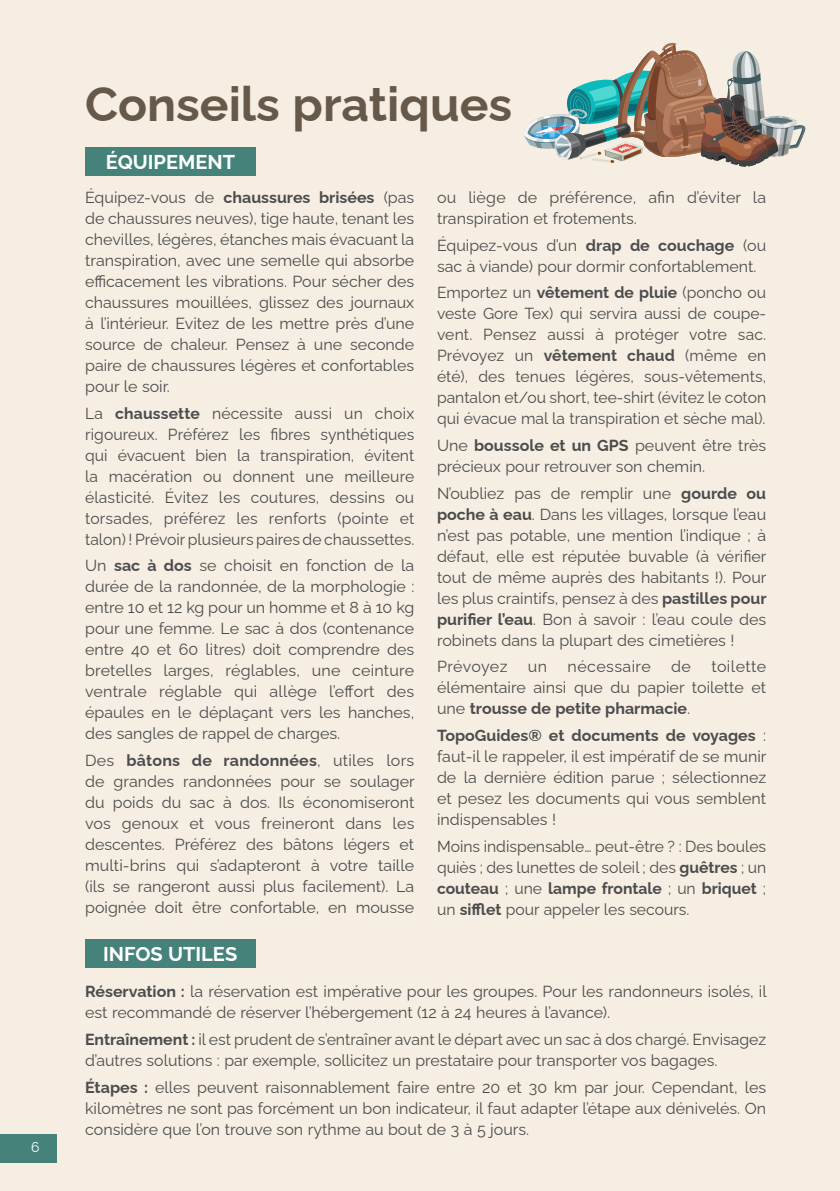
<style>
.page{position:relative;width:840px;height:1191px;background:#fff}
.page>*{position:absolute;margin:0;border:0;box-sizing:border-box;transform-origin:0 0}
.t1{font:700 48px "Raleway";color:#66594a}
.t2{font:700 20px "Raleway";color:#fff}
.t3{font:16px/21px "Raleway";color:#4b4c4d;text-align:justify}
.t4{font:16px "Raleway";letter-spacing:.025em;color:#4b4c4d}
.t5{font:14px "Raleway";color:#fff}
.s1{font-weight:700}
</style>
<div class="page">
<div style="left:0;top:0;width:839px;height:1191px;background:#f6eee2"></div>
<div style="left:85px;top:939px;width:170px;height:28px;background:#45827a"></div>
<div style="left:0;top:1134px;width:57px;height:28px;background:#45827a"></div>
<svg style="left:523px;top:42px;width:282px;height:125px"></svg>
<div style="left:85px;top:147px;width:170px;height:29px;background:#45827a"></div>
<p class="t5" style="left:31px;top:1135px;width:10px">6</p>
<h1 class="t1" style="left:85px;top:66px;width:428px">Conseils pratiques</h1>
<p class="t2" style="left:106px;top:146px;width:131px">ÉQUIPEMENT</p>
<p class="t3" style="left:85px;top:185px;width:330px">Équipez-vous de <span class="s1">chaussures brisées</span> (pas de chaussures neuves), tige haute, tenant les chevilles, légères, étanches mais évacuant la transpiration, avec une semelle qui absorbe efficacement les vibrations. Pour sécher des chaussures mouillées, glissez des journaux à l’intérieur. Evitez de les mettre près d’une source de chaleur. Pensez à une seconde paire de chaussures légères et confortables pour le soir.</p>
<p class="t3" style="left:85px;top:401px;width:330px">La <span class="s1">chaussette</span> nécessite aussi un choix rigoureux. Préférez les fibres synthétiques qui évacuent bien la transpiration, évitent la macération ou donnent une meilleure élasticité. Évitez les coutures, dessins ou torsades, préférez les renforts (pointe et talon) ! Prévoir plusieurs paires de chaussettes.</p>
<p class="t3" style="left:85px;top:553px;width:330px">Un <span class="s1">sac à dos</span> se choisit en fonction de la durée de la randonnée, de la morphologie : entre 10 et 12 kg pour un homme et 8 à 10 kg pour une femme. Le sac à dos (contenance entre 40 et 60 litres) doit comprendre des bretelles larges, réglables, une ceinture ventrale réglable qui allège l’effort des épaules en le déplaçant vers les hanches, des sangles de rappel de charges.</p>
<p class="t3" style="left:85px;top:748px;width:331px">Des <span class="s1">bâtons de randonnées</span>, utiles lors de grandes randonnées pour se soulager du poids du sac à dos. Ils économiseront vos genoux et vous freineront dans les descentes. Préférez des bâtons légers et multi-brins qui s’adapteront à votre taille (ils se rangeront aussi plus facilement). La poignée doit être confortable, en mousse</p>
<p class="t3" style="left:437px;top:185px;width:330px">ou liège de préférence, afin d’éviter la transpiration et frotements.</p>
<p class="t3" style="left:437px;top:233px;width:330px">Équipez-vous d’un <span class="s1">drap de couchage</span> (ou sac à viande) pour dormir confortablement.</p>
<p class="t3" style="left:437px;top:280px;width:330px">Emportez un <span class="s1">vêtement de pluie</span> (poncho ou veste Gore Tex) qui servira aussi de coupe&shy;vent. Pensez aussi à protéger votre sac.<br>Prévoyez un <span class="s1">vêtement chaud</span> (même en été), des tenues légères, sous-vêtements, pantalon et/ou short, tee-shirt (évitez le coton qui évacue mal la transpiration et sèche mal).</p>
<p class="t3" style="left:437px;top:433px;width:330px">Une <span class="s1">boussole et un GPS</span> peuvent être très précieux pour retrouver son chemin.</p>
<p class="t3" style="left:437px;top:481px;width:331px">N’oubliez pas de remplir une <span class="s1">gourde ou poche à eau</span>. Dans les villages, lorsque l’eau n’est pas potable, une mention l’indique ; à défaut, elle est réputée buvable (à vérifier tout de même auprès des habitants !). Pour les plus craintifs, pensez à des <span class="s1">pastilles pour purifier l’eau</span>. Bon à savoir : l’eau coule des robinets dans la plupart des cimetières !</p>
<p class="t3" style="left:437px;top:654px;width:72px">Prévoyez</p>
<p class="t3" style="left:527px;top:654px;width:21px">un</p>
<p class="t4" style="left:567px;top:654px;width:85px">nécessaire</p>
<p class="t3" style="left:670px;top:654px;width:21px">de</p>
<p class="t3" style="left:437px;top:654px;width:330px;text-indent:274px">toilette élémentaire ainsi que du papier toilette et une <span class="s1">trousse de petite pharmacie</span>.</p>
<p class="t3" style="left:437px;top:723px;width:331px"><span class="s1">TopoGuides® et documents de voyages</span> : faut-il le rappeler, il est impératif de se munir de la dernière édition parue ; sélectionnez et pesez les documents qui vous semblent indispensables !</p>
<p class="t3" style="left:437px;top:834px;width:330px">Moins indispensable… peut-être ? : Des boules quiès ; des lunettes de soleil ; des <span class="s1">guêtres</span> ; un <span class="s1">couteau</span> ; une <span class="s1">lampe frontale</span> ; un <span class="s1">briquet</span> ; un <span class="s1">sifflet</span> pour appeler les secours.</p>
<p class="t2" style="left:103px;top:938px;width:135px">INFOS UTILES</p>
<p class="t3" style="left:85px;top:979px;width:682px"><span class="s1">Réservation :</span> la réservation est impérative pour les groupes. Pour les randonneurs isolés, il est recommandé de réserver l’hébergement (12 à 24 heures à l’avance).</p>
<p class="t3" style="left:85px;top:1027px;width:682px"><span class="s1">Entraînement :</span> il est prudent de s’entraîner avant le départ avec un sac à dos chargé. Envisagez d’autres solutions : par exemple, sollicitez un prestataire pour transporter vos bagages.</p>
<p class="t3" style="left:85px;top:1074px;width:682px"><span class="s1">Étapes :</span> elles peuvent raisonnablement faire entre 20 et 30 km par jour. Cependant, les kilomètres ne sont pas forcément un bon indicateur, il faut adapter l’étape aux dénivelés. On considère que l’on trouve son rythme au bout de 3 à 5 jours.</p>
</div>
